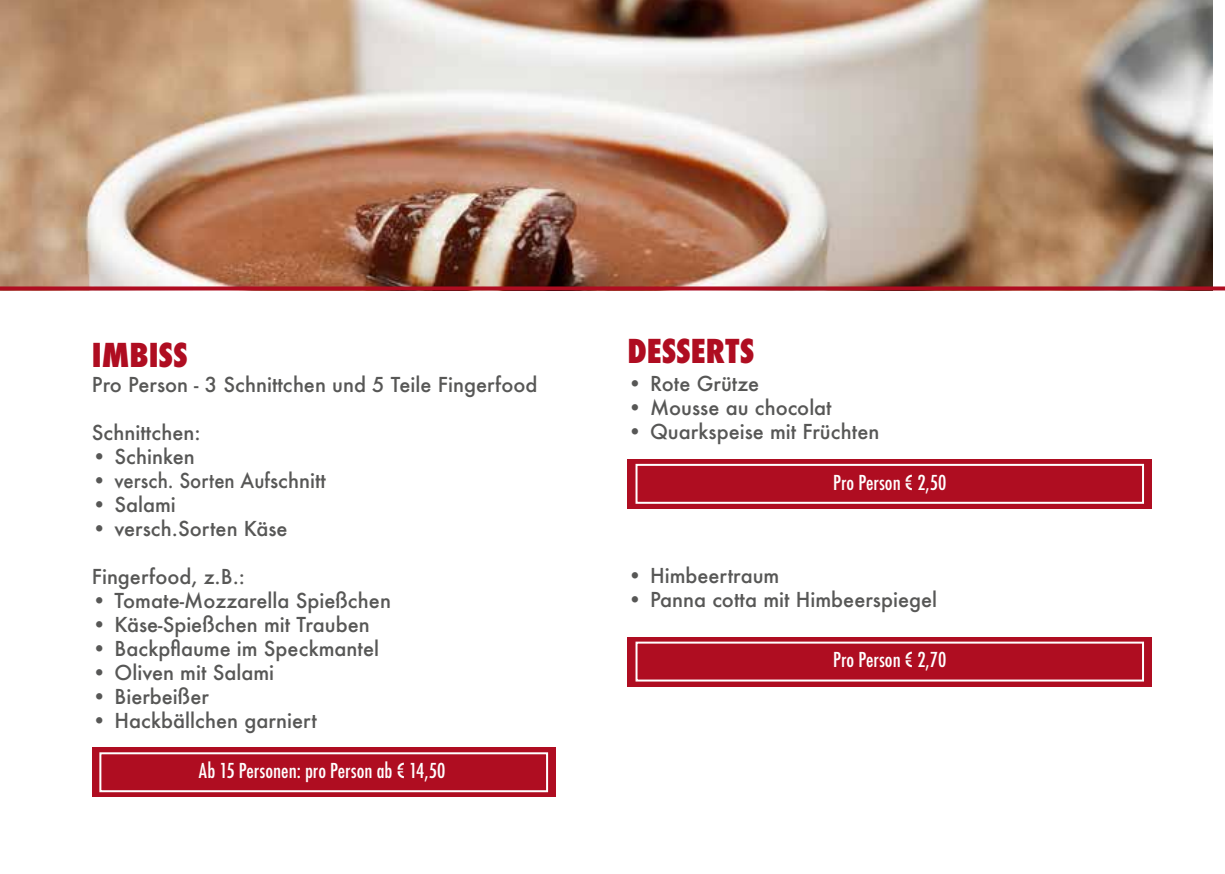
<style>
.page{position:relative;width:1225px;height:874px;background:#fff}
.page>*{position:absolute;margin:0;border:0;box-sizing:border-box;transform-origin:0 0}
.t1{font:800 condensed 32px "Futura";color:#af0d21}
.t2{font:500 20px "Futura";color:#575756}
.t3{font:500 condensed 20px "Futura";color:#fff}
</style>
<div class="page">
<img style="left:0;top:0;width:1212px;height:286px">
<svg style="left:0;top:286px;width:1225px;height:4px;background:#ad1a2a"></svg>
<div style="left:92px;top:747px;width:463px;height:49px;background:#af0d21"></div>
<div style="left:99px;top:751px;width:449px;height:40px;border:2px solid #fff"></div>
<div style="left:627px;top:459px;width:525px;height:49px;background:#af0d21"></div>
<div style="left:635px;top:463px;width:509px;height:40px;border:2px solid #fff"></div>
<div style="left:627px;top:636px;width:525px;height:49px;background:#af0d21"></div>
<div style="left:635px;top:641px;width:509px;height:40px;border:2px solid #fff"></div>
<h1 class="t1" style="left:92px;top:333px;width:97px">IMBISS</h1>
<p class="t2" style="left:92px;top:370px;width:447px">Pro Person - 3 Schnittchen und 5 Teile Fingerfood</p>
<p class="t2" style="left:92px;top:418px;width:110px">Schnittchen:</p>
<p class="t2" style="left:92px;top:442px;width:104px">• Schinken</p>
<p class="t2" style="left:92px;top:466px;width:236px">• versch. Sorten Aufschnitt</p>
<p class="t2" style="left:92px;top:490px;width:86px">• Salami</p>
<p class="t2" style="left:92px;top:514px;width:197px">• versch.Sorten Käse</p>
<p class="t2" style="left:92px;top:562px;width:155px">Fingerfood, z.B.:</p>
<p class="t2" style="left:92px;top:586px;width:301px">• Tomate-Mozzarella Spießchen</p>
<p class="t2" style="left:92px;top:610px;width:279px">• Käse-Spießchen mit Trauben</p>
<p class="t2" style="left:92px;top:634px;width:289px">• Backpflaume im Speckmantel</p>
<p class="t2" style="left:92px;top:658px;width:184px">• Oliven mit Salami</p>
<p class="t2" style="left:92px;top:682px;width:119px">• Bierbeißer</p>
<p class="t2" style="left:92px;top:706px;width:226px">• Hackbällchen garniert</p>
<p class="t3" style="left:199px;top:757px;width:248px">Ab 15 Personen: pro Person ab € 14,50</p>
<h1 class="t1" style="left:627px;top:329px;width:128px">DESSERTS</h1>
<p class="t2" style="left:627px;top:369px;width:133px">• Rote Grütze</p>
<p class="t2" style="left:627px;top:393px;width:206px">• Mousse au chocolat</p>
<p class="t2" style="left:627px;top:417px;width:254px">• Quarkspeise mit Früchten</p>
<p class="t3" style="left:833px;top:469px;width:115px">Pro Person € 2,50</p>
<p class="t2" style="left:627px;top:561px;width:153px">• Himbeertraum</p>
<p class="t2" style="left:627px;top:585px;width:311px">• Panna cotta mit Himbeerspiegel</p>
<p class="t3" style="left:833px;top:647px;width:115px">Pro Person € 2,70</p>
</div>
